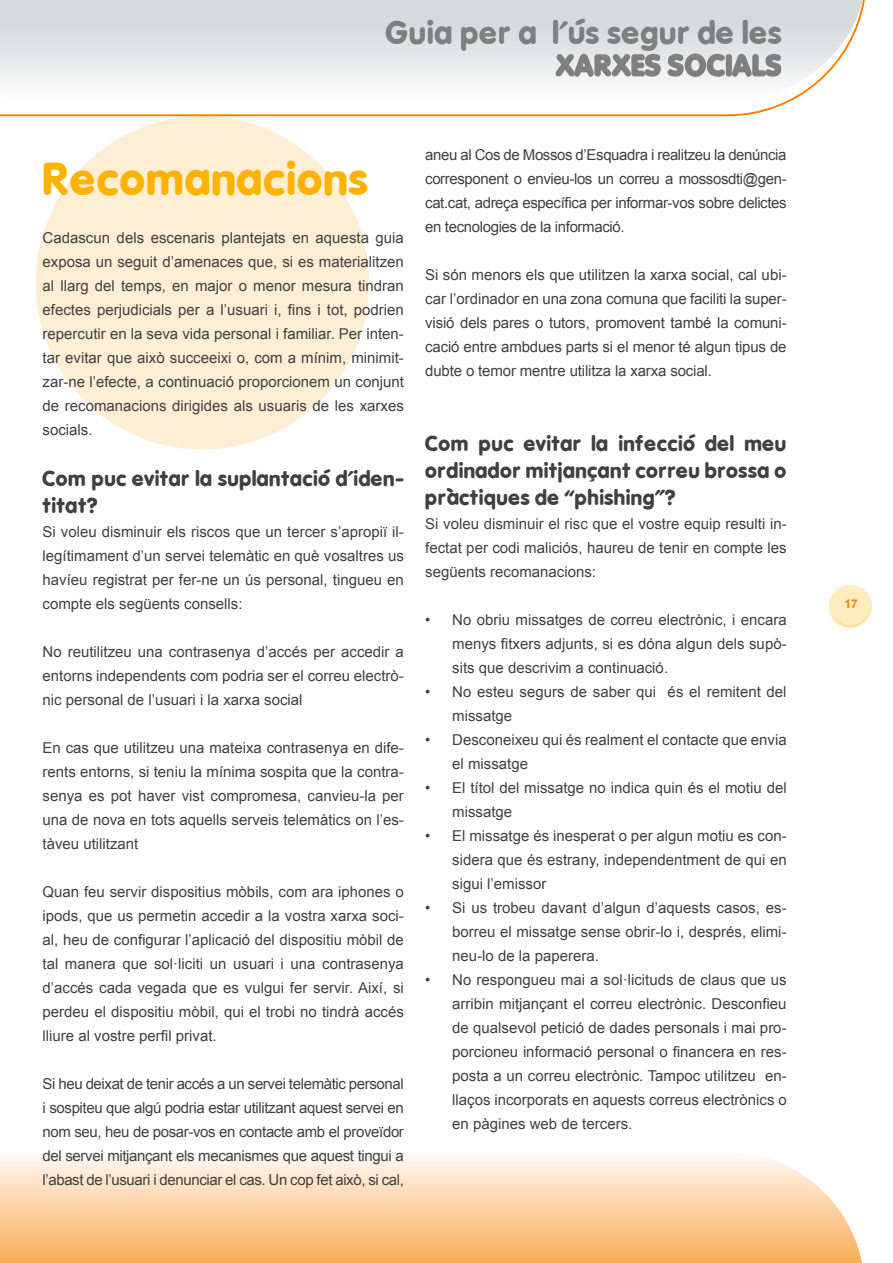
<style>
.page{position:relative;width:893px;height:1263px;background:#fff}
.page>*{position:absolute;margin:0;border:0;box-sizing:border-box;transform-origin:0 0}
.t1{font:700 45px "Vagabond";color:#ffb300}
.t2{font:700 31.65px "Vagabond";color:#7f7f7f}
.t3{font:700 28.65px "Vagabond";color:#7f7f7f}
.t4{font:700 21px/27px "Vagabond";color:#404040}
.t5{font:15px/24px "Arial";color:#404040;text-align:justify}
.t6{font:700 12px "Arial";color:#ff7f00}
</style>
<div class="page">
<img style="left:0;top:1156px;width:812px;height:107px">
<svg style="left:0;top:0;width:865px;height:117px"></svg>
<img style="left:0;top:0;width:863px;height:100px">
<div style="left:829px;top:585px;width:43px;height:43px;background:#ffecbf;border-radius:50%"></div>
<svg style="left:554px;top:53px;width:228px;height:25px;background:#c9caca"></svg>
<svg style="left:832px;top:611px;width:38px;height:17px"></svg>
<div style="left:36px;top:116px;width:333px;height:333px;background:#fdeed4;border-radius:50%"></div>
<h2 class="t2" style="left:385px;top:18px;width:399px">Guia per a l’ús segur de les</h2>
<h3 class="t3" style="left:556px;top:53px;width:228px">XARXES SOCIALS</h3>
<h1 class="t1" style="left:43px;top:159px;width:328px">Recomanacions</h1>
<p class="t5" style="left:43px;top:227px;width:363px">Cadascun dels escenaris plantejats en aquesta guia exposa un seguit d’amenaces que, si es materialitzen al llarg del temps, en major o menor mesura tindran efectes perjudicials per a l’usuari i, fins i tot, podrien repercutir en la seva vida personal i familiar. Per inten&shy;tar evitar que això succeeixi o, com a mínim, minimit&shy;zar-ne l’efecte, a continuació proporcionem un conjunt de recomanacions dirigides als usuaris de les xarxes socials.</p>
<h3 class="t4" style="left:43px;top:467px;width:363px">Com puc evitar la suplantació d’iden&shy;titat?</h3>
<p class="t5" style="left:43px;top:521px;width:363px">Si voleu disminuir els riscos que un tercer s’apropiï il&shy;legítimament d’un servei telemàtic en què vosaltres us havíeu registrat per fer-ne un ús personal, tingueu en compte els següents consells:</p>
<p class="t5" style="left:43px;top:641px;width:363px">No reutilitzeu una contrasenya d’accés per accedir a entorns independents com podria ser el correu electrò&shy;nic personal de l’usuari i la xarxa social</p>
<p class="t5" style="left:43px;top:737px;width:363px">En cas que utilitzeu una mateixa contrasenya en dife&shy;rents entorns, si teniu la mínima sospita que la contra&shy;senya es pot haver vist compromesa, canvieu-la per una de nova en tots aquells serveis telemàtics on l’es&shy;tàveu utilitzant</p>
<p class="t5" style="left:43px;top:880px;width:363px">Quan feu servir dispositius mòbils, com ara iphones o ipods, que us permetin accedir a la vostra xarxa soci&shy;al, heu de configurar l’aplicació del dispositiu mòbil de tal manera que sol·liciti un usuari i una contrasenya d’accés cada vegada que es vulgui fer servir. Així, si perdeu el dispositiu mòbil, qui el trobi no tindrà accés lliure al vostre perfil privat.</p>
<p class="t5" style="left:43px;top:1073px;width:363px">Si heu deixat de tenir accés a un servei telemàtic personal i sospiteu que algú podria estar utilitzant aquest servei en nom seu, heu de posar-vos en contacte amb el proveïdor del servei mitjançant els mecanismes que aquest tingui a l’abast de l’usuari i denunciar el cas. Un cop fet això, si cal,</p>
<p class="t5" style="left:425px;top:144px;width:363px">aneu al Cos de Mossos d’Esquadra i realitzeu la denúncia corresponent o envieu-los un correu a mossosdti@gen&shy;cat.cat, adreça específica per informar-vos sobre delictes en tecnologies de la informació.</p>
<p class="t5" style="left:425px;top:264px;width:363px">Si són menors els que utilitzen la xarxa social, cal ubi&shy;car l’ordinador en una zona comuna que faciliti la super&shy;visió dels pares o tutors, promovent també la comuni&shy;cació entre ambdues parts si el menor té algun tipus de dubte o temor mentre utilitza la xarxa social.</p>
<h3 class="t4" style="left:425px;top:431px;width:363px;text-align:justify">Com puc evitar la infecció del meu ordinador mitjançant correu brossa o pràctiques de “phishing”?</h3>
<p class="t5" style="left:425px;top:513px;width:363px">Si voleu disminuir el risc que el vostre equip resulti in&shy;fectat per codi maliciós, haureu de tenir en compte les següents recomanacions:</p>
<p class="t5" style="left:452px;top:608px;width:336px;text-indent:-27px">• No obriu missatges de correu electrònic, i encara menys fitxers adjunts, si es dóna algun dels supò&shy;sits que descrivim a continuació.</p>
<p class="t5" style="left:452px;top:680px;width:336px;text-indent:-27px">• No esteu segurs de saber qui és el remitent del missatge</p>
<p class="t5" style="left:452px;top:728px;width:336px;text-indent:-27px">• Desconeixeu qui és realment el contacte que envia el missatge</p>
<p class="t5" style="left:452px;top:776px;width:336px;text-indent:-27px">• El títol del missatge no indica quin és el motiu del missatge</p>
<p class="t5" style="left:452px;top:824px;width:336px;text-indent:-27px">• El missatge és inesperat o per algun motiu es con&shy;sidera que és estrany, independentment de qui en sigui l’emissor</p>
<p class="t5" style="left:452px;top:896px;width:336px;text-indent:-27px">• Si us trobeu davant d’algun d’aquests casos, es&shy;borreu el missatge sense obrir-lo i, després, elimi&shy;neu-lo de la paperera.</p>
<p class="t5" style="left:452px;top:968px;width:336px;text-indent:-27px">• No respongueu mai a sol·licituds de claus que us arribin mitjançant el correu electrònic. Desconfieu de qualsevol petició de dades personals i mai pro&shy;porcioneu informació personal o financera en res&shy;posta a un correu electrònic. Tampoc utilitzeu en&shy;llaços incorporats en aquests correus electrònics o en pàgines web de tercers.</p>
<p class="t6" style="left:844px;top:599px;width:15px">17</p>
</div>
